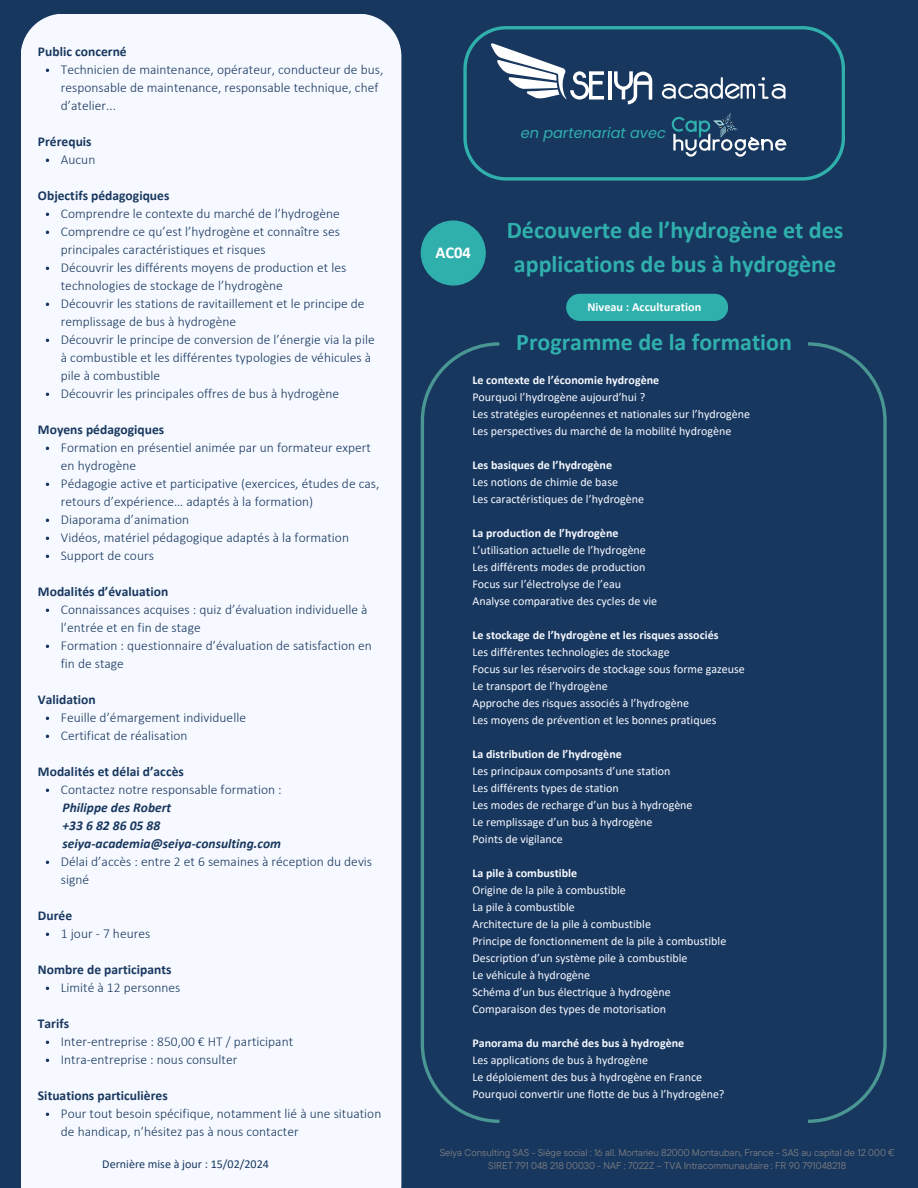
<style>
.page{position:relative;width:918px;height:1188px;background:#18375f}
.page>*{position:absolute;margin:0;border:0;box-sizing:border-box;transform-origin:0 0}
.t1{font:700 24px/33.8px "Calibri";color:#30b0ad;text-align:center}
.t2{font:700 16.5px "Calibri";color:#fff}
.t3{font:italic 14.55px "Poppins";color:#30b0ad}
.t4{font:300 13.5px/18px "Calibri";letter-spacing:.005em;color:#18375f}
.t5{font:700 13.5px "Calibri";letter-spacing:.005em;color:#18375f}
.t6{font:italic 700 13.5px/18px "Calibri";letter-spacing:.005em;color:#18375f}
.t7{font:700 12.3px "Calibri";letter-spacing:.005em;color:#fff}
.t8{font:12px/17px "Calibri";color:#f6f9ff}
.t9{font:700 12px/17px "Calibri";color:#f6f9ff}
.t10{font:12px "Calibri";color:#18375f}
.t11{font:9.75px/13px "TT Commons Pro";color:#808080;text-align:center}
.s1{font-weight:700;font-style:italic}
.s2{font-weight:700}
.s3{font-weight:400}
</style>
<div class="page">
<div style="left:21px;top:14px;width:380px;height:1174px;background:#f6f9ff"></div>
<div style="left:421px;top:220px;width:65px;height:66px;background:#30b0ad;border-radius:50%"></div>
<svg style="left:421px;top:342px;width:78px;height:781px"></svg>
<svg style="left:808px;top:342px;width:79px;height:781px"></svg>
<div style="left:566px;top:294px;width:162px;height:27px;background:#30b0ad"></div>
<svg style="left:463px;top:26px;width:382px;height:154px"></svg>
<svg style="left:491px;top:43px;width:113px;height:57px"></svg>
<hr style="left:608px;top:71px;width:4px;height:28px;background:#fff">
<svg style="left:614px;top:71px;width:38px;height:33px"></svg>
<svg style="left:662px;top:77px;width:124px;height:22px"></svg>
<svg style="left:672px;top:113px;width:114px;height:44px"></svg>
<p class="t5" style="left:38px;top:46px;width:90px">Public concerné</p>
<p class="t4" style="left:61px;top:62px;width:324px">Technicien de maintenance, opérateur, conducteur de bus, responsable de maintenance, responsable technique, chef d’atelier...</p>
<p class="t5" style="left:38px;top:136px;width:55px">Prérequis</p>
<p class="t4" style="left:61px;top:152px;width:36px">Aucun</p>
<h3 class="t5" style="left:38px;top:190px;width:133px">Objectifs pédagogiques</h3>
<p class="t4" style="left:61px;top:206px;width:280px">Comprendre le contexte du marché de l’hydrogène</p>
<p class="t4" style="left:61px;top:224px;width:281px">Comprendre ce qu’est l’hydrogène et connaître ses principales caractéristiques et risques</p>
<h3 class="t4" style="left:61px;top:260px;width:287px">Découvrir les différents moyens de production et les technologies de stockage de l’hydrogène</h3>
<p class="t4" style="left:61px;top:296px;width:305px">Découvrir les stations de ravitaillement et le principe de remplissage de bus à hydrogène</p>
<p class="t4" style="left:61px;top:332px;width:315px">Découvrir le principe de conversion de l’énergie via la pile à combustible et les différentes typologies de véhicules à pile à combustible</p>
<h3 class="t4" style="left:61px;top:386px;width:280px">Découvrir les principales offres de bus à hydrogène</h3>
<p class="t5" style="left:38px;top:424px;width:128px">Moyens pédagogiques</p>
<h3 class="t4" style="left:61px;top:440px;width:312px">Formation en présentiel animée par un formateur expert en hydrogène</h3>
<p class="t4" style="left:61px;top:476px;width:320px">Pédagogie active et participative (exercices, études de cas, retours d’expérience… adaptés à la formation)</p>
<h3 class="t4" style="left:61px;top:512px;width:130px">Diaporama d’animation</h3>
<p class="t4" style="left:61px;top:530px;width:290px">Vidéos, matériel pédagogique adaptés à la formation</p>
<h3 class="t4" style="left:61px;top:548px;width:95px">Support de cours</h3>
<p class="t5" style="left:38px;top:586px;width:132px">Modalités d’évaluation</p>
<h3 class="t4" style="left:61px;top:602px;width:308px">Connaissances acquises : quiz d’évaluation individuelle à l’entrée et en fin de stage</h3>
<p class="t4" style="left:61px;top:638px;width:313px">Formation : questionnaire d’évaluation de satisfaction en fin de stage</p>
<p class="t5" style="left:38px;top:694px;width:59px">Validation</p>
<h3 class="t4" style="left:61px;top:710px;width:187px">Feuille d’émargement individuelle</h3>
<p class="t4" style="left:61px;top:728px;width:128px">Certificat de réalisation</p>
<h6 class="t5" style="left:38px;top:766px;width:147px">Modalités et délai d’accès</h6>
<p class="t4" style="left:61px;top:782px;width:222px">Contactez notre responsable formation :</p>
<h4 class="t6" style="left:63px;top:800px;width:110px">Philippe des Robert +33 6 82 86 05 88</h4>
<p class="t4" style="left:61px;top:836px;width:313px"><span class="s1">seiya-academia@seiya-consulting.com<br></span>Délai d’accès : entre 2 et 6 semaines à réception du devis signé</p>
<p class="t5" style="left:38px;top:910px;width:36px">Durée</p>
<h1 class="t4" style="left:61px;top:926px;width:91px">1 jour - 7 heures</h1>
<p class="t5" style="left:38px;top:964px;width:135px">Nombre de participants</p>
<h2 class="t4" style="left:61px;top:980px;width:121px">Limité à 12 personnes</h2>
<h5 class="t5" style="left:38px;top:1018px;width:33px">Tarifs</h5>
<h1 class="t4" style="left:61px;top:1034px;width:234px">Inter-entreprise : 850,00 € HT / participant</h1>
<p class="t4" style="left:61px;top:1052px;width:178px">Intra-entreprise : nous consulter</p>
<p class="t5" style="left:38px;top:1090px;width:131px">Situations particulières</p>
<h6 class="t4" style="left:61px;top:1106px;width:322px">Pour tout besoin spécifique, notamment lié à une situation de handicap, n’hésitez pas à nous contacter</h6>
<h6 class="t10" style="left:102px;top:1159px;width:168px">Dernière mise à jour : 15/02/2024</h6>
<h6 class="t11" style="left:440px;top:1146px;width:456px">Seiya Consulting SAS - Siège social : 16 all. Mortarieu 82000 Montauban, France - SAS au capital de 12 000 €<br>SIRET 791 048 218 00030 - NAF : 7022Z – TVA Intracommunautaire : FR 90 791048218</h6>
<p class="t3" style="left:521px;top:123px;width:147px">en partenariat avec</p>
<h3 class="t1" style="left:507px;top:216px;width:338px">Découverte de l’hydrogène et des applications de bus à hydrogène</h3>
<h3 class="t2" style="left:435px;top:246px;width:37px">AC04</h3>
<h3 class="t7" style="left:587px;top:302px;width:115px">Niveau : Acculturation</h3>
<p class="t1" style="left:516px;top:327px;width:277px">Programme de la formation</p>
<p class="t8" style="left:472px;top:372px;width:279px"><span class="s2">Le contexte de l’économie hydrogène<br></span>Pourquoi l’hydrogène aujourd’hui ?<br>Les stratégies européennes et nationales sur l’hydrogène Les perspectives du marché de la mobilité hydrogène</p>
<h3 class="t8" style="left:472px;top:457px;width:173px"><span class="s2">Les basiques de l’hydrogène<br></span>Les notions de chimie de base<br>Les caractéristiques de l’hydrogène</h3>
<p class="t8" style="left:472px;top:525px;width:175px"><span class="s2">La production de l’hydrogène<br></span>L’utilisation actuelle de l’hydrogène</p>
<p class="t8" style="left:472px;top:559px;width:186px">Les différents modes de production<br>Focus sur l’électrolyse de l’eau<br>Analyse comparative des cycles de vie</p>
<p class="t9" style="left:472px;top:627px;width:248px">Le stockage de l’hydrogè ne et les risques associés<br><span class="s3">Les diffé rentes technologies de stockage</span></p>
<p class="t8" style="left:472px;top:661px;width:274px">Focus sur les réservoirs de stockage sous forme gazeuse Le transport de l’hydrogène<br>Approche des risques associés à l’hydrogène<br>Les moyens de prévention et les bonnes pratiques</p>
<p class="t8" style="left:472px;top:746px;width:200px"><span class="s2">La distribution de l’hydrogène<br></span>Les principaux composants d’une station</p>
<p class="t8" style="left:472px;top:780px;width:222px">Les diffé rents types de station<br>Les modes de recharge d’un bus à hydrogène Le remplissage d’un bus à hydrogène<br>Points de vigilance</p>
<p class="t8" style="left:472px;top:865px;width:155px"><span class="s2">La pile à combustible<br></span>Origine de la pile à combustible</p>
<p class="t8" style="left:472px;top:899px;width:255px">La pile à combustible<br>Architecture de la pile à combustible<br>Principe de fonctionnement de la pile à combustible Description d’un système pile à combustible<br>Le véhicule à hydrogène<br>Schéma d’un bus électrique à hydrogène Comparaison des types de motorisation</p>
<p class="t9" style="left:472px;top:1035px;width:213px">Panorama du marché des bus à hydrogène</p>
<p class="t8" style="left:472px;top:1052px;width:254px">Les applications de bus à hydrogène<br>Le déploiement des bus à hydrogène en France<br>Pourquoi convertir une flotte de bus à l’hydrogène?</p>
</div>
